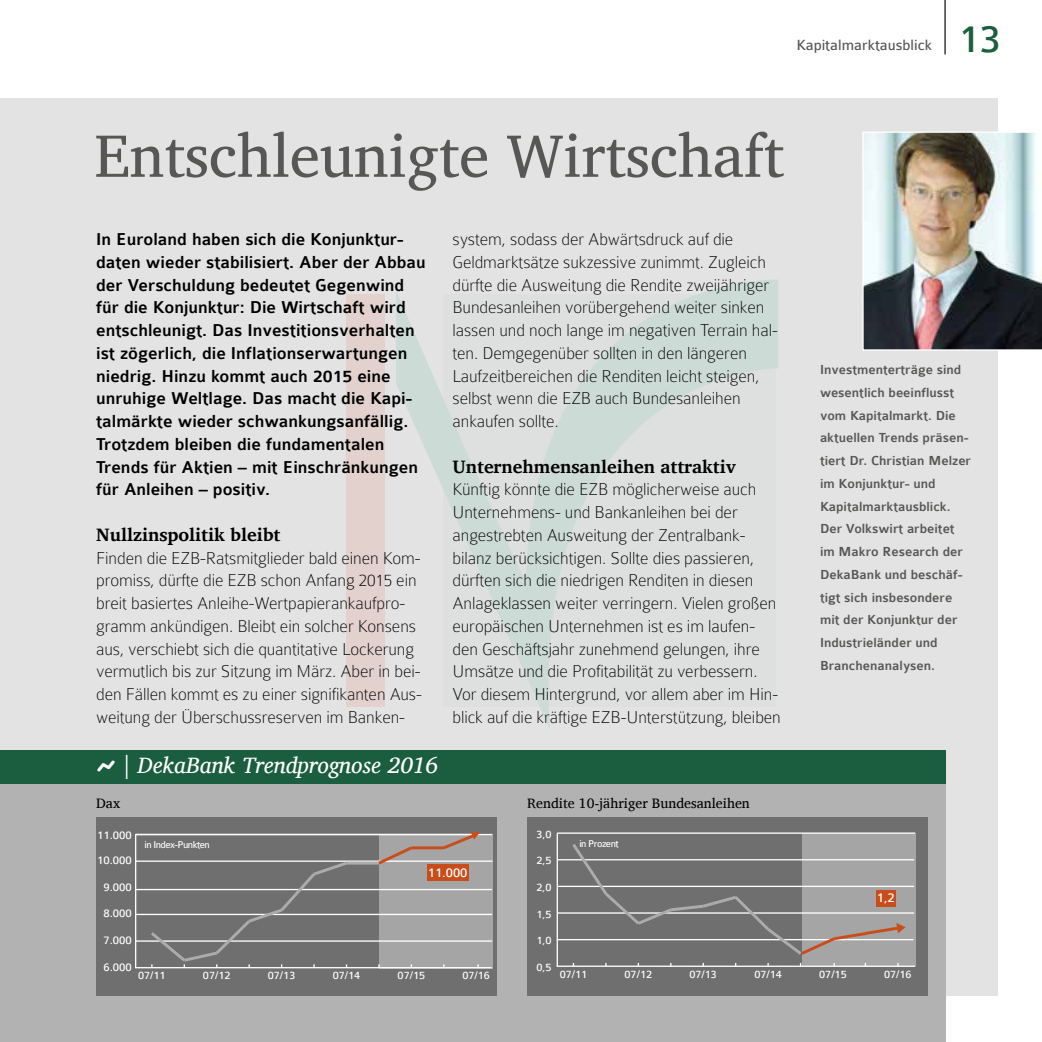
<style>
.page{position:relative;width:1042px;height:1042px;background:#fff}
.page>*{position:absolute;margin:0;border:0;box-sizing:border-box;transform-origin:0 0}
.t1{font:61.25px "Charis SIL";letter-spacing:-.005em;color:#575756}
.t2{font:42px "Colaborate";color:#1b5e3f}
.t3{font:italic 22.75px "Charis SIL";color:#fff}
.t4{font:100 18.38px/22.8px "Colaborate";letter-spacing:-.005em;color:#000}
.t5{font:500 18.38px/22.8px "Colaborate";color:#000}
.t6{font:700 18.38px "Charis SIL";letter-spacing:-.005em;color:#000}
.t7{font:15.75px "Colaborate";color:#575756}
.t8{font:500 14px/22.8px "Colaborate";color:#575756}
.t9{font:14px "Charis SIL";color:#000}
.t10{font:14px "Colaborate";color:#fff}
.t11{font:12.25px "Colaborate";color:#fff}
.t12{font:11.9px "Colaborate";color:#fff}
.t13{font:10.5px "Colaborate";letter-spacing:-.05em;color:#fff}
.s1{font-family:"Modern Pictograms";font-style:normal}
</style>
<div class="page">
<div style="left:0;top:98px;width:998px;height:898px;background:#e3e3e3"></div>
<svg style="left:396px;top:279px;width:382px;height:449px"></svg>
<div style="left:346px;top:294px;width:39px;height:412px;background:#e3d1ce"></div>
<img style="left:862px;top:131px;width:180px;height:220px">
<hr style="left:944px;top:0;width:2px;height:55px;background:#575756">
<div style="left:0;top:782px;width:946px;height:260px;background:#b3b2b2"></div>
<div style="left:0;top:749px;width:946px;height:34px;background:#1b5e3f"></div>
<div style="left:96px;top:817px;width:401px;height:179px;background:#706f6f"></div>
<div style="left:379px;top:835px;width:113px;height:133px;background:#a6a5a5"></div>
<hr style="left:135px;top:967px;width:357px;height:1px;background:#fff">
<hr style="left:135px;top:834px;width:1px;height:133px;background:#fff">
<hr style="left:135px;top:940px;width:357px;height:1px;background:#fff">
<hr style="left:135px;top:914px;width:357px;height:1px;background:#fff">
<hr style="left:135px;top:889px;width:357px;height:1px;background:#fff">
<hr style="left:136px;top:860px;width:356px;height:2px;background:#fff">
<hr style="left:136px;top:834px;width:356px;height:1px;background:#fff">
<svg style="left:148px;top:860px;width:202px;height:107px"></svg>
<hr style="left:346px;top:861px;width:33px;height:3px;background:#acacac">
<svg style="left:375px;top:846px;width:40px;height:19px"></svg>
<hr style="left:411px;top:846px;width:33px;height:3px;background:#c94d1b">
<svg style="left:440px;top:832px;width:40px;height:18px"></svg>
<div style="left:427px;top:864px;width:41px;height:17px;background:#c94d1b"></div>
<div style="left:527px;top:817px;width:401px;height:179px;background:#706f6f"></div>
<div style="left:802px;top:833px;width:113px;height:133px;background:#a6a5a5"></div>
<hr style="left:556px;top:833px;width:2px;height:133px;background:#fff">
<hr style="left:557px;top:965px;width:358px;height:2px;background:#fff">
<hr style="left:557px;top:939px;width:356px;height:1px;background:#fff">
<hr style="left:557px;top:912px;width:357px;height:1px;background:#fff">
<hr style="left:557px;top:886px;width:357px;height:1px;background:#fff">
<hr style="left:557px;top:859px;width:357px;height:1px;background:#fff">
<hr style="left:557px;top:832px;width:358px;height:2px;background:#fff">
<svg style="left:569px;top:844px;width:336px;height:111px"></svg>
<div style="left:876px;top:890px;width:20px;height:16px;background:#c94d1b"></div>
<p class="t7" style="left:796px;top:37px;width:137px">Kapitalmarktausblick</p>
<h2 class="t2" style="left:958px;top:17px;width:45px">13</h2>
<h1 class="t1" style="left:94px;top:120px;width:691px">Entschleunigte Wirtschaft</h1>
<p class="t5" style="left:96px;top:228px;width:331px">In Euroland haben sich die Konjunktur&shy;daten wieder stabilisiert. Aber der Abbau der Verschuldung bedeutet Gegenwind für die Konjunktur: Die Wirtschaft wird entschleunigt. Das Investitionsverhalten ist zögerlich, die Inflationserwartungen niedrig. Hinzu kommt auch 2015 eine unruhige Weltlage. Das macht die Kapi&shy;talmärkte wieder schwankungsanfällig.<br>Trotzdem bleiben die fundamentalen Trends für Aktien – mit Einschränkungen für Anleihen – positiv.</p>
<p class="t6" style="left:96px;top:524px;width:186px">Nullzinspolitik bleibt</p>
<p class="t4" style="left:96px;top:546px;width:327px">Finden die EZB-Ratsmitglieder bald einen Kom&shy;promiss, dürfte die EZB schon Anfang 2015 ein breit basiertes Anleihe-Wertpapierankaufpro&shy;gramm ankündigen. Bleibt ein solcher Konsens aus, verschiebt sich die quantitative Lockerung vermutlich bis zur Sitzung im März. Aber in bei&shy;den Fällen kommt es zu einer signifikanten Aus&shy;weitung der Überschussreserven im Banken-</p>
<p class="t4" style="left:452px;top:228px;width:327px">system, sodass der Abwärtsdruck auf die Geldmarktsätze sukzessive zunimmt. Zugleich dürfte die Ausweitung die Rendite zweijähriger Bundesanleihen vorübergehend weiter sinken lassen und noch lange im negativen Terrain hal&shy;ten. Demgegenüber sollten in den längeren Laufzeitbereichen die Renditen leicht steigen, selbst wenn die EZB auch Bundesanleihen ankaufen sollte.</p>
<p class="t6" style="left:452px;top:455px;width:285px">Unternehmensanleihen attraktiv</p>
<p class="t4" style="left:452px;top:478px;width:330px">Künftig könnte die EZB möglicherweise auch Unternehmens- und Bankanleihen bei der angestrebten Ausweitung der Zentralbank&shy;bilanz berücksichtigen. Sollte dies passieren, dürften sich die niedrigen Renditen in diesen Anlageklassen weiter verringern. Vielen großen europäischen Unternehmen ist es im laufen&shy;den Geschäftsjahr zunehmend gelungen, ihre Umsätze und die Profitabilität zu verbessern.<br>Vor diesem Hintergrund, vor allem aber im Hin&shy;blick auf die kräftige EZB-Unterstützung, bleiben</p>
<p class="t3" style="left:96px;top:752px;width:344px"><span class="s1">6</span> | DekaBank Trendprognose 2016</p>
<p class="t9" style="left:96px;top:795px;width:26px">Dax</p>
<p class="t9" style="left:527px;top:795px;width:224px">Rendite 10-jähriger Bundesanleihen</p>
<p class="t11" style="left:97px;top:829px;width:36px">11.000</p>
<p class="t12" style="left:100px;top:829px;width:32px">11000</p>
<p class="t13" style="left:145px;top:839px;width:67px">in Index-Punkten</p>
<p class="t12" style="left:536px;top:828px;width:17px">3,0</p>
<p class="t13" style="left:579px;top:838px;width:41px">in Prozent</p>
<p class="t11" style="left:97px;top:854px;width:36px">10.000</p>
<p class="t12" style="left:100px;top:856px;width:32px">10000</p>
<p class="t10" style="left:428px;top:865px;width:41px">11.000</p>
<p class="t12" style="left:536px;top:854px;width:17px">2,5</p>
<p class="t11" style="left:104px;top:880px;width:30px">9.000</p>
<p class="t12" style="left:106px;top:882px;width:26px">9000</p>
<p class="t12" style="left:536px;top:881px;width:17px">2,0</p>
<p class="t11" style="left:104px;top:907px;width:30px">8.000</p>
<p class="t12" style="left:106px;top:909px;width:26px">8000</p>
<p class="t12" style="left:536px;top:908px;width:17px">1,5</p>
<p class="t11" style="left:104px;top:934px;width:30px">7.000</p>
<p class="t12" style="left:106px;top:936px;width:26px">7000</p>
<p class="t12" style="left:536px;top:934px;width:17px">1,0</p>
<p class="t8" style="left:820px;top:359px;width:153px">Investmenterträge sind wesentlich beeinflusst vom Kapitalmarkt. Die aktuellen Trends präsen&shy;tiert Dr. Christian Melzer im Konjunktur- und<br>Kapitalmarktausblick.<br>Der Volkswirt arbeitet im Makro Research der<br>DekaBank und beschäf&shy;tigt sich insbesondere mit der Konjunktur der<br>Industrieländer und<br>Branchenanalysen.</p>
<p class="t10" style="left:877px;top:890px;width:19px">1,2</p>
<p class="t11" style="left:104px;top:960px;width:30px">6.000</p>
<p class="t12" style="left:106px;top:962px;width:26px">6000</p>
<p class="t12" style="left:138px;top:969px;width:29px">07/11</p>
<p class="t12" style="left:203px;top:969px;width:29px">07/12</p>
<p class="t12" style="left:268px;top:969px;width:29px">07/13</p>
<p class="t12" style="left:333px;top:969px;width:29px">07/14</p>
<p class="t12" style="left:398px;top:969px;width:29px">07/15</p>
<p class="t12" style="left:462px;top:969px;width:29px">07/16</p>
<p class="t12" style="left:536px;top:961px;width:17px">0,5</p>
<p class="t12" style="left:560px;top:968px;width:29px">07/11</p>
<p class="t12" style="left:624px;top:968px;width:29px">07/12</p>
<p class="t12" style="left:689px;top:968px;width:29px">07/13</p>
<p class="t12" style="left:754px;top:968px;width:29px">07/14</p>
<p class="t12" style="left:819px;top:968px;width:29px">07/15</p>
<p class="t12" style="left:884px;top:968px;width:29px">07/16</p>
</div>
